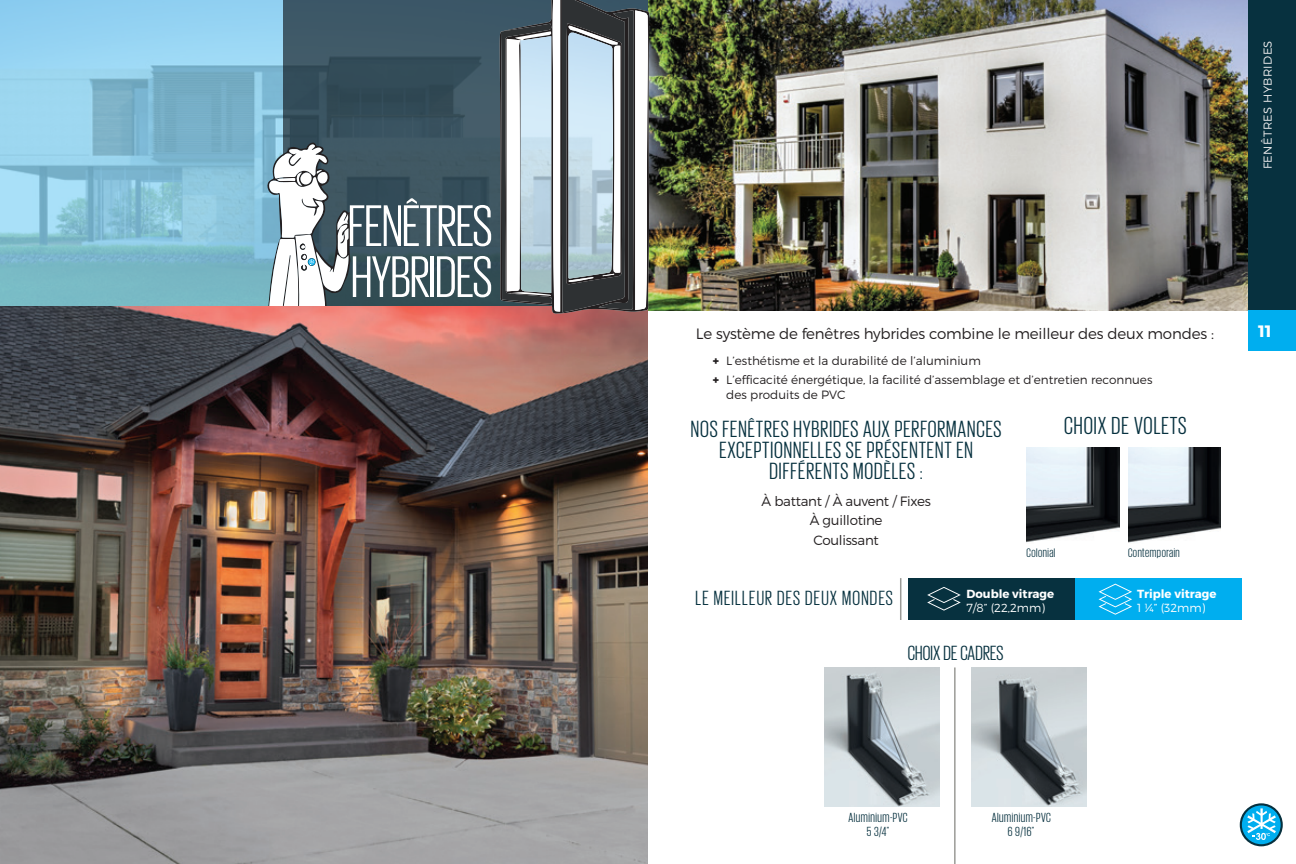
<style>
.page{position:relative;width:1296px;height:864px;background:#fff}
.page>*{position:absolute;margin:0;border:0;box-sizing:border-box;transform-origin:0 0}
.t1{font:60px/51px "Giorgio Sans";letter-spacing:-.01em;color:#fff}
.t2{font:25.2px "Giorgio Sans";letter-spacing:.04em;color:#07313f}
.t3{font:24px/21px "Giorgio Sans";letter-spacing:.04em;color:#07313f;text-align:center}
.t4{font:21px "Giorgio Sans";letter-spacing:.06em;color:#07313f}
.t5{font:21px "Giorgio Sans";letter-spacing:.01em;color:#07313f}
.t6{font:700 16.5px "Montserrat";color:#fff}
.t7{font:300 15px "Montserrat";letter-spacing:-.01em;color:#231f20}
.t8{font:300 13.5px/19.4px "Montserrat";letter-spacing:-.02em;color:#231f20;text-align:center}
.t9{font:13.5px/13.5px "Giorgio Sans";letter-spacing:.04em;color:#07313f;text-align:center}
.t10{font:12.6px "Giorgio Sans";letter-spacing:.04em;color:#07313f}
.t11{font:300 12px/19.5px "Montserrat";color:#231f20}
.t12{font:700 11.7px "Montserrat";color:#fff}
.t13{font:300 11.7px "Montserrat";color:#fff}
.t14{font:300 11.55px "Montserrat";letter-spacing:.03em;color:#ebebec}
.s1{font-weight:900}
</style>
<div class="page">
<img style="left:825px;top:667px;width:114px;height:140px">
<img style="left:972px;top:667px;width:115px;height:140px">
<div style="left:909px;top:578px;width:166px;height:42px;background:#07313f"></div>
<svg style="left:927px;top:587px;width:34px;height:24px"></svg>
<div style="left:1075px;top:578px;width:167px;height:42px;background:#00aeef"></div>
<svg style="left:1099px;top:584px;width:33px;height:31px"></svg>
<img style="left:1128px;top:447px;width:93px;height:96px">
<img style="left:1027px;top:447px;width:93px;height:95px">
<img style="left:0;top:0;width:1248px;height:310px">
<div style="left:1248px;top:0;width:48px;height:310px;background:#07313f"></div>
<div style="left:1248px;top:310px;width:48px;height:41px;background:#00aeef"></div>
<hr style="left:900px;top:578px;width:1px;height:42px;background:#9b9b97">
<hr style="left:954px;top:667px;width:2px;height:197px;background:#9b9b97">
<svg style="left:284px;top:0;width:216px;height:306px;background:#38515e"></svg>
<svg style="left:1240px;top:803px;width:43px;height:43px"></svg>
<div style="left:1242px;top:805px;width:39px;height:39px;background:#00aeef;border-radius:50%"></div>
<svg style="left:1247px;top:808px;width:29px;height:32px"></svg>
<img style="left:0;top:306px;width:648px;height:558px">
<svg style="left:501px;top:0;width:147px;height:312px"></svg>
<svg style="left:255px;top:142px;width:96px;height:237px"></svg>
<h1 class="t1" style="left:348px;top:199px;width:146px">FENÊTRES<br>HYBRIDES</h1>
<p class="t14" style="left:1261px;top:169px;width:130px;rotate:-90deg">FENÊTRES HYBRIDES</p>
<p class="t7" style="left:696px;top:324px;width:520px">Le système de fenêtres hybrides combine le meilleur des deux mondes :</p>
<h3 class="t6" style="left:1258px;top:321px;width:15px">11</h3>
<p class="t11" style="left:713px;top:351px;width:441px"><span class="s1">+</span> L’esthétisme et la durabilité de l’aluminium<br><span class="s1">+</span> L’efficacité énergétique, la facilité d’assemblage et d’entretien reconnues</p>
<p class="t11" style="left:726px;top:385px;width:121px">des produits de PVC</p>
<h3 class="t3" style="left:691px;top:418px;width:312px">NOS FENÊTRES HYBRIDES AUX PERFORMANCES<br>EXCEPTIONNELLES SE PRÉSENTENT EN<br>DIFFÉRENTS MODÈLES :</h3>
<p class="t8" style="left:761px;top:491px;width:171px">À battant / À auvent / Fixes<br>À guillotine<br>Coulissant</p>
<h2 class="t2" style="left:1064px;top:413px;width:124px">CHOIX DE VOLETS</h2>
<h3 class="t4" style="left:696px;top:587px;width:199px">LE MEILLEUR DES DEUX MONDES</h3>
<p class="t10" style="left:1027px;top:546px;width:30px">Colonial</p>
<p class="t10" style="left:1128px;top:546px;width:53px">Contemporain</p>
<p class="t12" style="left:966px;top:587px;width:89px">Double vitrage</p>
<p class="t13" style="left:966px;top:601px;width:80px">7/8” (22,2mm)</p>
<h3 class="t5" style="left:908px;top:643px;width:97px">CHOIX DE CADRES</h3>
<p class="t12" style="left:1137px;top:587px;width:81px">Triple vitrage</p>
<p class="t13" style="left:1137px;top:601px;width:70px">1 ¼” (32mm)</p>
<p class="t9" style="left:848px;top:811px;width:61px">Aluminium-PVC<br>5 3/4”</p>
<p class="t9" style="left:992px;top:811px;width:61px">Aluminium-PVC<br>6 9/16”</p>
</div>
